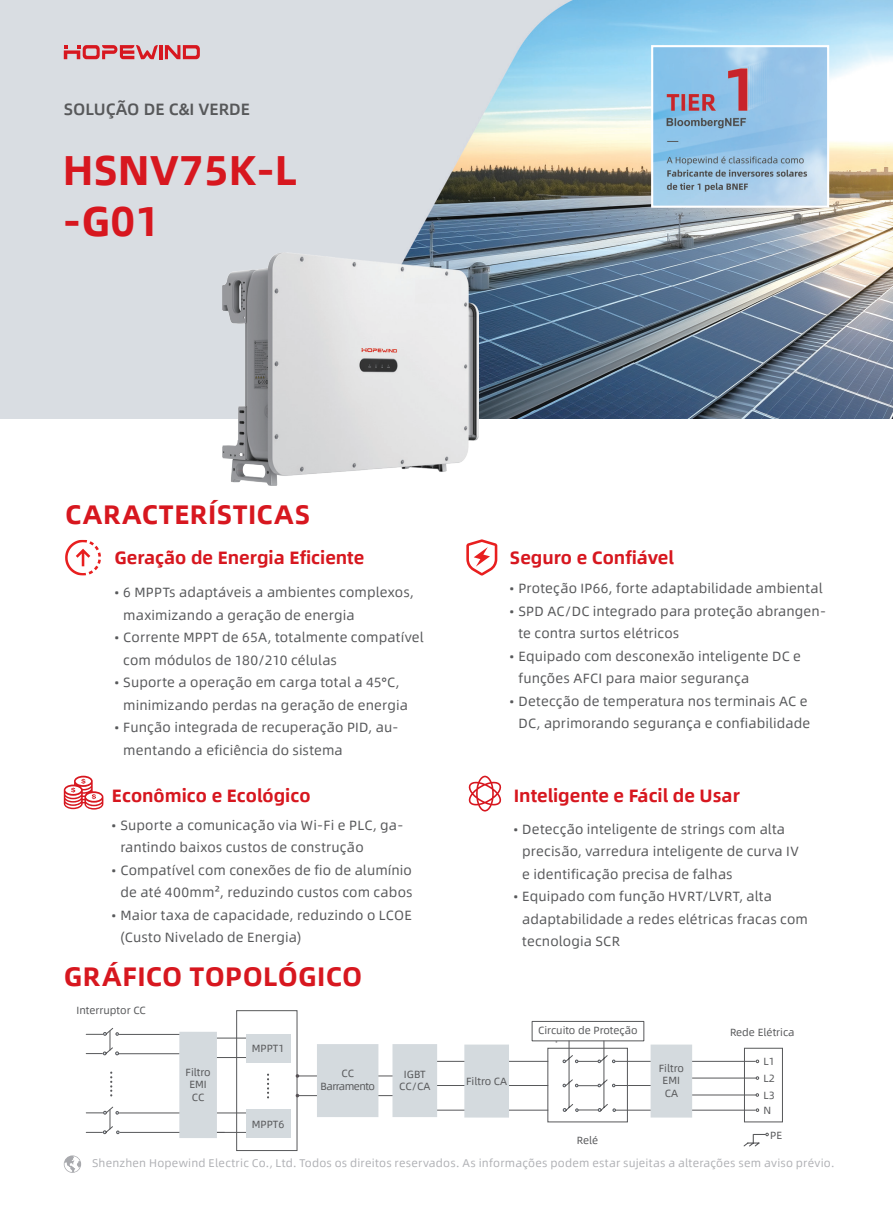
<style>
.page{position:relative;width:893px;height:1212px;background:#fff}
.page>*{position:absolute;margin:0;border:0;box-sizing:border-box;transform-origin:0 0}
.t1{font:700 42px "Alibaba Sans";color:#d7171f}
.t2{font:700 27px "Alibaba Sans";letter-spacing:.015em;color:#d7171f}
.t3{font:700 18px "Alibaba Sans";color:#d7171f}
.t4{font:500 16.5px "Alibaba Sans";color:#57585a}
.t5{font:13.5px/22.5px "Alibaba Sans";letter-spacing:.01em;color:#57585a}
.t6{font:11.25px "Alibaba Sans";letter-spacing:.015em;color:#b0b1b5}
.t7{font:10.5px/12.6px "Alibaba Sans";color:#57585a;text-align:center}
.t8{font:10.5px/12.6px "Alibaba Sans";letter-spacing:-.05em;color:#57585a;text-align:center}
</style>
<div class="page">
<svg style="left:64px;top:1155px;width:17px;height:18px"></svg>
<div style="left:532px;top:1021px;width:112px;height:20px;border:1px solid #57585a"></div>
<img style="left:0;top:0;width:893px;height:419px">
<img style="left:223px;top:253px;width:256px;height:232px">
<svg style="left:468px;top:776px;width:34px;height:35px"></svg>
<svg style="left:65px;top:540px;width:36px;height:36px"></svg>
<svg style="left:64px;top:776px;width:39px;height:33px"></svg>
<hr style="left:118px;top:1132px;width:107px;height:1px;background:#57585a">
<div style="left:236px;top:1010px;width:61px;height:141px;border:1px solid #57585a"></div>
<hr style="left:297px;top:1095px;width:126px;height:1px;background:#57585a">
<hr style="left:426px;top:1061px;width:122px;height:1px;background:#57585a">
<hr style="left:426px;top:1085px;width:122px;height:1px;background:#57585a">
<hr style="left:426px;top:1110px;width:122px;height:1px;background:#57585a">
<div style="left:464px;top:1044px;width:45px;height:73px;background:#d4dade"></div>
<hr style="left:615px;top:1061px;width:141px;height:1px;background:#57585a">
<hr style="left:615px;top:1085px;width:70px;height:1px;background:#57585a">
<hr style="left:615px;top:1110px;width:141px;height:1px;background:#57585a">
<div style="left:651px;top:1044px;width:41px;height:73px;background:#d4dade"></div>
<div style="left:547px;top:1048px;width:81px;height:74px;border:1px solid #57585a"></div>
<svg style="left:555px;top:1040px;width:61px;height:72px"></svg>
<div style="left:744px;top:1048px;width:39px;height:74px;border:1px solid #57585a"></div>
<svg style="left:743px;top:1133px;width:26px;height:14px"></svg>
<svg style="left:756px;top:1076px;width:3px;height:4px"></svg>
<svg style="left:756px;top:1108px;width:3px;height:4px"></svg>
<hr style="left:217px;top:1038px;width:34px;height:1px;background:#57585a">
<hr style="left:217px;top:1057px;width:34px;height:1px;background:#57585a">
<hr style="left:217px;top:1112px;width:34px;height:1px;background:#57585a">
<hr style="left:217px;top:1132px;width:34px;height:1px;background:#57585a">
<hr style="left:119px;top:1112px;width:61px;height:1px;background:#57585a">
<hr style="left:119px;top:1034px;width:61px;height:1px;background:#57585a">
<hr style="left:118px;top:1053px;width:61px;height:1px;background:#57585a">
<svg style="left:86px;top:1028px;width:33px;height:28px"></svg>
<div style="left:179px;top:1032px;width:38px;height:106px;background:#d4dade"></div>
<svg style="left:110px;top:1071px;width:2px;height:25px"></svg>
<div style="left:246px;top:1034px;width:44px;height:28px;background:#d4dade"></div>
<div style="left:246px;top:1110px;width:44px;height:28px;background:#d4dade"></div>
<svg style="left:267px;top:1073px;width:2px;height:25px"></svg>
<svg style="left:756px;top:1093px;width:3px;height:4px"></svg>
<hr style="left:692px;top:1077px;width:64px;height:1px;background:#57585a">
<hr style="left:692px;top:1094px;width:64px;height:1px;background:#57585a">
<svg style="left:86px;top:1106px;width:34px;height:28px"></svg>
<hr style="left:297px;top:1075px;width:126px;height:1px;background:#57585a">
<div style="left:392px;top:1044px;width:45px;height:73px;background:#d4dade"></div>
<svg style="left:466px;top:539px;width:31px;height:37px"></svg>
<hr style="left:159px;top:45px;width:3px;height:14px;background:#d7171f">
<svg style="left:165px;top:45px;width:35px;height:14px"></svg>
<svg style="left:64px;top:45px;width:94px;height:14px"></svg>
<img style="left:654px;top:48px;width:172px;height:157px">
<div style="left:651px;top:45px;width:178px;height:163px;border:2px solid #fff"></div>
<div style="left:317px;top:1044px;width:61px;height:73px;background:#d4dade"></div>
<p class="t4" style="left:64px;top:96px;width:188px">SOLUÇÃO DE C&amp;I VERDE</p>
<p class="t1" style="left:63px;top:137px;width:236px">HSNV75K-L</p>
<p class="t1" style="left:63px;top:188px;width:99px">-G01</p>
<p class="t2" style="left:65px;top:493px;width:247px">CARACTERÍSTICAS</p>
<p class="t3" style="left:115px;top:543px;width:251px">Geração de Energia Eficiente</p>
<p class="t5" style="left:123px;top:581px;width:292px;text-indent:-9px">• 6 MPPTs adaptáveis a ambientes complexos, maximizando a geração de energia</p>
<p class="t5" style="left:123px;top:626px;width:302px;text-indent:-9px">• Corrente MPPT de 65A, totalmente compatível com módulos de 180/210 células</p>
<p class="t5" style="left:123px;top:671px;width:286px;text-indent:-9px">• Suporte a operação em carga total a 45°C, minimizando perdas na geração de energia</p>
<p class="t5" style="left:123px;top:716px;width:277px;text-indent:-9px">• Função integrada de recuperação PID, au&shy;mentando a eficiência do sistema</p>
<p class="t3" style="left:112px;top:781px;width:200px">Econômico e Ecológico</p>
<p class="t5" style="left:120px;top:813px;width:284px;text-indent:-9px">• Suporte a comunicação via Wi-Fi e PLC, ga&shy;rantindo baixos custos de construção</p>
<p class="t5" style="left:112px;top:858px;width:302px;text-align:right">• Compatível com conexões de fio de alumínio de até 400mm², reduzindo custos com cabos</p>
<p class="t5" style="left:120px;top:903px;width:293px;text-indent:-9px">• Maior taxa de capacidade, reduzindo o LCOE (Custo Nivelado de Energia)</p>
<p class="t2" style="left:64px;top:955px;width:300px">GRÁFICO TOPOLÓGICO</p>
<p class="t7" style="left:77px;top:1003px;width:71px">Interruptor CC</p>
<p class="t7" style="left:186px;top:1065px;width:27px">Filtro<br>EMI<br>CC</p>
<p class="t7" style="left:252px;top:1041px;width:34px">MPPT1</p>
<p class="t7" style="left:252px;top:1117px;width:34px">MPPT6</p>
<p class="t8" style="left:321px;top:1066px;width:56px">CC<br>Barramento</p>
<p class="t7" style="left:404px;top:1067px;width:23px">IGBT</p>
<p class="t7" style="left:399px;top:1080px;width:33px">CC/CA</p>
<p class="t3" style="left:510px;top:543px;width:165px">Seguro e Confiável</p>
<p class="t5" style="left:510px;top:576px;width:314px">• Proteção IP66, forte adaptabilidade ambiental</p>
<p class="t5" style="left:518px;top:599px;width:309px;text-indent:-9px">• SPD AC/DC integrado para proteção abrangen&shy;te contra surtos elétricos</p>
<p class="t5" style="left:518px;top:644px;width:284px;text-indent:-9px">• Equipado com desconexão inteligente DC e funções AFCI para maior segurança</p>
<p class="t5" style="left:510px;top:689px;width:302px;text-align:right">• Detecção de temperatura nos terminais AC e<br>DC, aprimorando segurança e confiabilidade</p>
<p class="t3" style="left:514px;top:781px;width:228px">Inteligente e Fácil de Usar</p>
<p class="t5" style="left:522px;top:817px;width:278px;text-indent:-9px">• Detecção inteligente de strings com alta precisão, varredura inteligente de curva IV e identificação precisa de falhas</p>
<p class="t5" style="left:522px;top:884px;width:287px;text-indent:-9px">• Equipado com função HVRT/LVRT, alta adaptabilidade a redes elétricas fracas com tecnologia SCR</p>
<p class="t7" style="left:466px;top:1074px;width:43px">Filtro CA</p>
<p class="t7" style="left:538px;top:1024px;width:101px">Circuito de Proteção</p>
<p class="t7" style="left:577px;top:1133px;width:23px">Relé</p>
<p class="t7" style="left:659px;top:1061px;width:27px">Filtro<br>EMI<br>CA</p>
<p class="t7" style="left:730px;top:1026px;width:66px">Rede Elétrica</p>
<p class="t7" style="left:763px;top:1054px;width:13px">L1</p>
<p class="t7" style="left:763px;top:1071px;width:13px">L2</p>
<p class="t7" style="left:763px;top:1088px;width:13px">L3</p>
<p class="t7" style="left:763px;top:1103px;width:9px">N</p>
<p class="t7" style="left:770px;top:1128px;width:14px">PE</p>
<p class="t6" style="left:92px;top:1154px;width:744px">Shenzhen Hopewind Electric Co., Ltd. Todos os direitos reservados. As informações podem estar sujeitas a alterações sem aviso prévio.</p>
</div>
